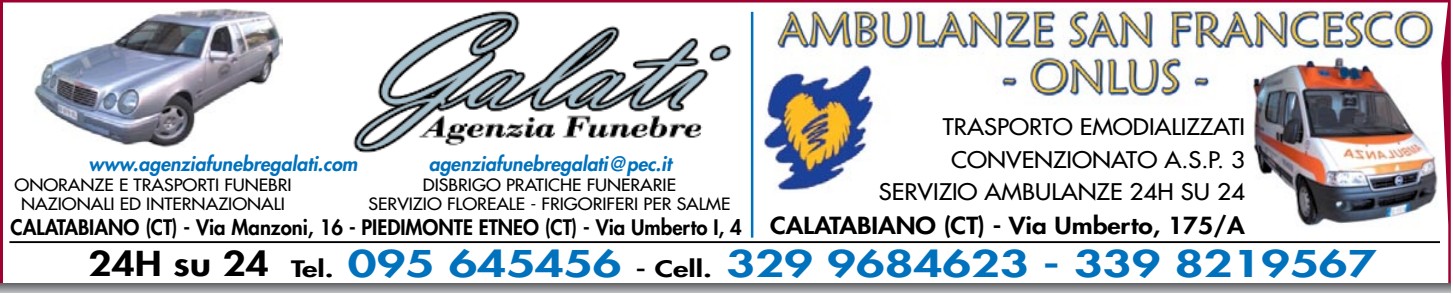
<style>
.page{position:relative;width:1453px;height:294px;background:#fff}
.page>*{position:absolute;margin:0;border:0;box-sizing:border-box;transform-origin:0 0}
.t1{font:800 35.75px "Futura Std";color:#0071bc;scale:1.39 1}
.t2{font:800 23px "Futura Std";color:#000;scale:1.14 1}
.t3{font:500 22.25px/32.2px "Futura Std";color:#000;text-align:right;scale:1.09 1}
.t4{font:800 20.75px "Futura Std";color:#000}
.t5{font:italic 800 19.5px "Futura Std";color:#0071bc}
.t6{font:500 16.5px/19.8px "Futura Std";color:#000;text-align:center;scale:1.09 1}
.s1{font-size:33.5px;color:#000}
.s2{font-size:22px;color:#000}
</style>
<div class="page">
<img style="left:0;top:0;width:1451px;height:283px">
<svg style="left:0;top:283px;width:1451px;height:9px;background:#888a8d"></svg>
<h3 class="t3" style="left:879px;top:111px;width:337px">TRASPORTO EMODIALIZZATI<br>CONVENZIONATO A.S.P. 3<br>SERVIZIO AMBULANZE 24H SU 24</h3>
<p class="t5" style="left:429px;top:151px;width:244px">agenziafunebregalati@pec.it</p>
<p class="t6" style="left:369px;top:175px;width:333px">DISBRIGO PRATICHE FUNERARIE<br>SERVIZIO FLOREALE - FRIGORIFERI PER SALME</p>
<p class="t4" style="left:11px;top:214px;width:733px">CALATABIANO (CT) - Via Manzoni, 16 - PIEDIMONTE ETNEO (CT) - Via Umberto I, 4</p>
<h1 class="t1" style="left:89px;top:241px;width:928px"><span class="s1">24H su 24</span> <span class="s2">Tel.</span> 095 645456 <span class="s2">- Cell.</span> 329 9684623 - 339 8219567</h1>
<p class="t5" style="left:89px;top:151px;width:270px">www.agenziafunebregalati.com</p>
<p class="t6" style="left:14px;top:174px;width:256px">ONORANZE E TRASPORTI FUNEBRI<br>NAZIONALI ED INTERNAZIONALI</p>
<h2 class="t2" style="left:770px;top:211px;width:418px">CALATABIANO (CT) - Via Umberto, 175/A</h2>
</div>
